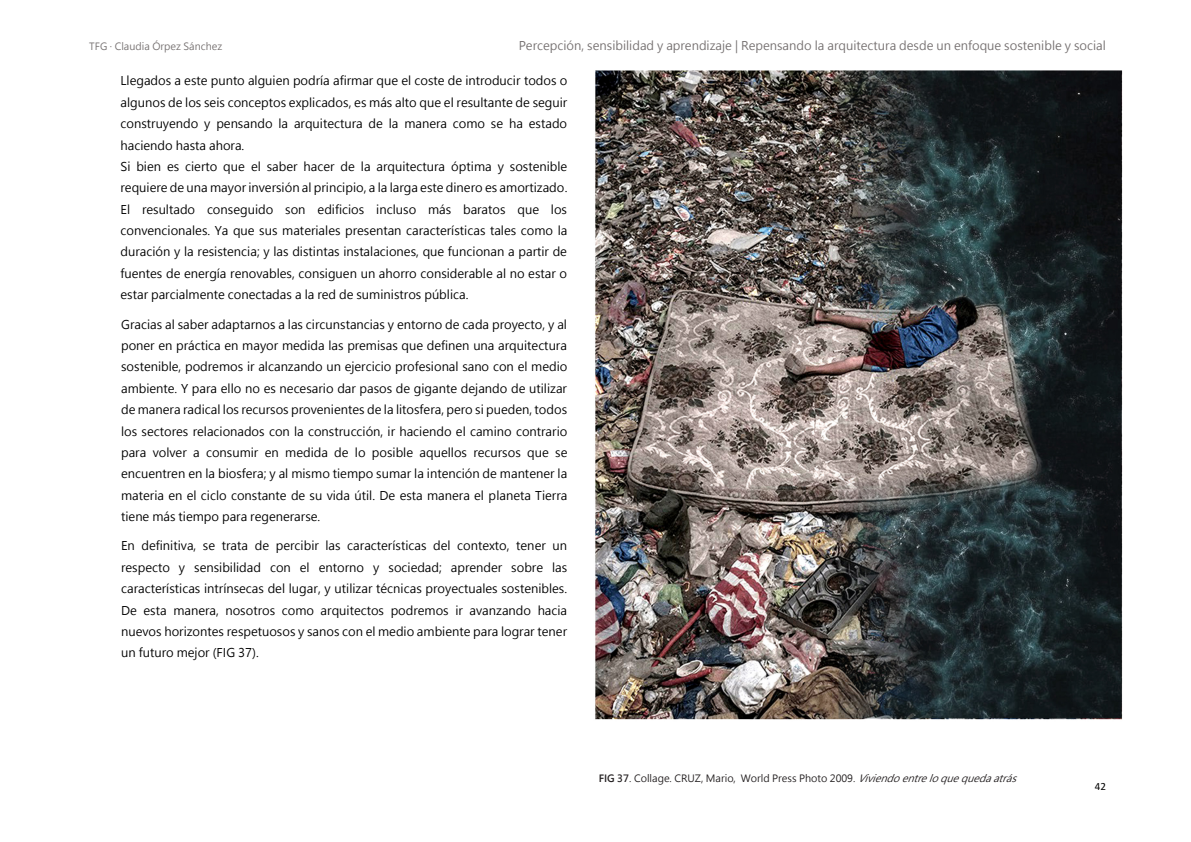
<style>
.page{position:relative;width:1191px;height:842px;background:#fff}
.page>*{position:absolute;margin:0;border:0;box-sizing:border-box;transform-origin:0 0}
.t1{font:12px/21.4px "Microsoft Jheng Hei UI Regular";color:#000;text-align:justify}
.t2{font:12px "Microsoft Jheng Hei UI Regular";color:#767171}
.t3{font:11px "Calibri";color:#000}
.t4{font:10px "Microsoft Jheng Hei";color:#231f20}
.t5{font:10px "Microsoft Jheng Hei UI Regular";letter-spacing:.005em;color:#767171}
.s1{font-weight:700}
.s2{font-style:italic}
</style>
<div class="page">
<img style="left:595px;top:71px;width:528px;height:649px">
<p class="t5" style="left:89px;top:40px;width:135px">TFG · Claudia Órpez Sánchez</p>
<p class="t2" style="left:519px;top:38px;width:589px">Percepción, sensibilidad y aprendizaje | Repensando la arquitectura desde un enfoque sostenible y social</p>
<p class="t1" style="left:120px;top:70px;width:448px;text-align:left">Llegados a este punto alguien podría afirmar que el coste de introducir todos o algunos de los seis conceptos explicados, es más alto que el resultante de seguir construyendo y pensando la arquitectura de la manera como se ha estado haciendo hasta ahora.<br>Si bien es cierto que el saber hacer de la arquitectura óptima y sostenible requiere de una mayor inversión al principio, a la larga este dinero es amortizado.<br>El resultado conseguido son edificios incluso más baratos que los convencionales. Ya que sus materiales presentan características tales como la duración y la resistencia; y las distintas instalaciones, que funcionan a partir de fuentes de energía renovables, consiguen un ahorro considerable al no estar o estar parcialmente conectadas a la red de suministros pública.</p>
<p class="t1" style="left:121px;top:314px;width:448px">Gracias al saber adaptarnos a las circunstancias y entorno de cada proyecto, y al poner en práctica en mayor medida las premisas que definen una arquitectura sostenible, podremos ir alcanzando un ejercicio profesional sano con el medio ambiente. Y para ello no es necesario dar pasos de gigante dejando de utilizar de manera radical los recursos provenientes de la litosfera, pero si pueden, todos los sectores relacionados con la construcción, ir haciendo el camino contrario para volver a consumir en medida de lo posible aquellos recursos que se encuentren en la biosfera; y al mismo tiempo sumar la intención de mantener la materia en el ciclo constante de su vida útil. De esta manera el planeta Tierra tiene más tiempo para regenerarse.</p>
<p class="t1" style="left:121px;top:535px;width:447px">En definitiva, se trata de percibir las características del contexto, tener un respecto y sensibilidad con el entorno y sociedad; aprender sobre las características intrínsecas del lugar, y utilizar técnicas proyectuales sostenibles.<br>De esta manera, nosotros como arquitectos podremos ir avanzando hacia nuevos horizontes respetuosos y sanos con el medio ambiente para lograr tener un futuro mejor (FIG 37).</p>
<p class="t4" style="left:599px;top:772px;width:423px"><span class="s1">FIG 37</span>. Collage. CRUZ, Mario, World Press Photo 2009. <span class="s2">Viviendoentreloquequedaatrás</span></p>
<p class="t3" style="left:1094px;top:779px;width:13px">42</p>
</div>
